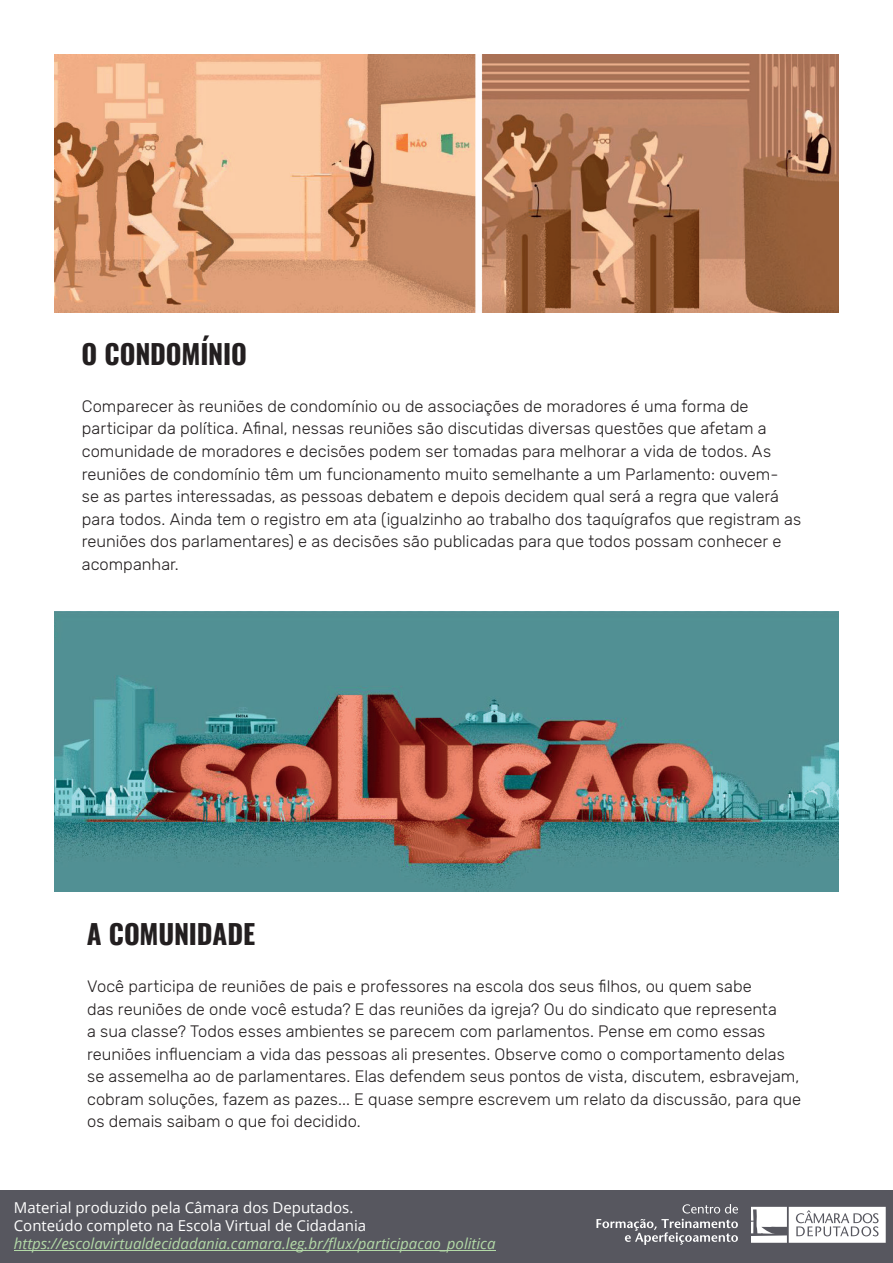
<style>
.page{position:relative;width:893px;height:1263px;background:#fff}
.page>*{position:absolute;margin:0;border:0;box-sizing:border-box;transform-origin:0 0}
.t1{font:700 27px "Oswald";letter-spacing:-.005em;color:#231f20}
.t2{font:300 16.5px/22.5px "Rubik";color:#231f20}
.t3{font:15px/18px "Open Sans";color:#fff}
.t4{font:italic 15px "Open Sans";color:#b3d9a7}
</style>
<div class="page">
<div style="left:0;top:1190px;width:893px;height:73px;background:#57575f"></div>
<svg style="left:751px;top:1207px;width:135px;height:36px;background:#dfdfe0"></svg>
<svg style="left:682px;top:1204px;width:56px;height:9px"></svg>
<svg style="left:596px;top:1219px;width:142px;height:26px"></svg>
<hr style="left:14px;top:1250px;width:481px;height:1px;background:#b3d9a7">
<img style="left:54px;top:54px;width:785px;height:258px">
<img style="left:54px;top:611px;width:785px;height:281px">
<h1 class="t1" style="left:82px;top:340px;width:167px">O CONDOMÍNIO</h1>
<p class="t2" style="left:82px;top:395px;width:721px">Comparecer às reuniões de condomínio ou de associações de moradores é uma forma de participar da política. Afinal, nessas reuniões são discutidas diversas questões que afetam a comunidade de moradores e decisões podem ser tomadas para melhorar a vida de todos. As reuniões de condomínio têm um funcionamento muito semelhante a um Parlamento: ouvem-<br>se as partes interessadas, as pessoas debatem e depois decidem qual será a regra que valerá para todos. Ainda tem o registro em ata (igualzinho ao trabalho dos taquígrafos que registram as reuniões dos parlamentares) e as decisões são publicadas para que todos possam conhecer e acompanhar.</p>
<h1 class="t1" style="left:87px;top:920px;width:170px">A COMUNIDADE</h1>
<p class="t2" style="left:87px;top:975px;width:716px">Você participa de reuniões de pais e professores na escola dos seus filhos, ou quem sabe<br>das reuniões de onde você estuda? E das reuniões da igreja? Ou do sindicato que representa<br>a sua classe? Todos esses ambientes se parecem com parlamentos. Pense em como essas reuniões influenciam a vida das pessoas ali presentes. Observe como o comportamento delas se assemelha ao de parlamentares. Elas defendem seus pontos de vista, discutem, esbravejam, cobram soluções, fazem as pazes... E quase sempre escrevem um relato da discussão, para que os demais saibam o que foi decidido.</p>
<p class="t3" style="left:14px;top:1198px;width:354px">Material produzido pela Câmara dos Deputados.<br>Conteúdo completo na Escola Virtual de Cidadania</p>
<p class="t4" style="left:14px;top:1233px;width:483px">https://escolavirtualdecidadania.camara.leg.br/flux/participacao_politica</p>
</div>
